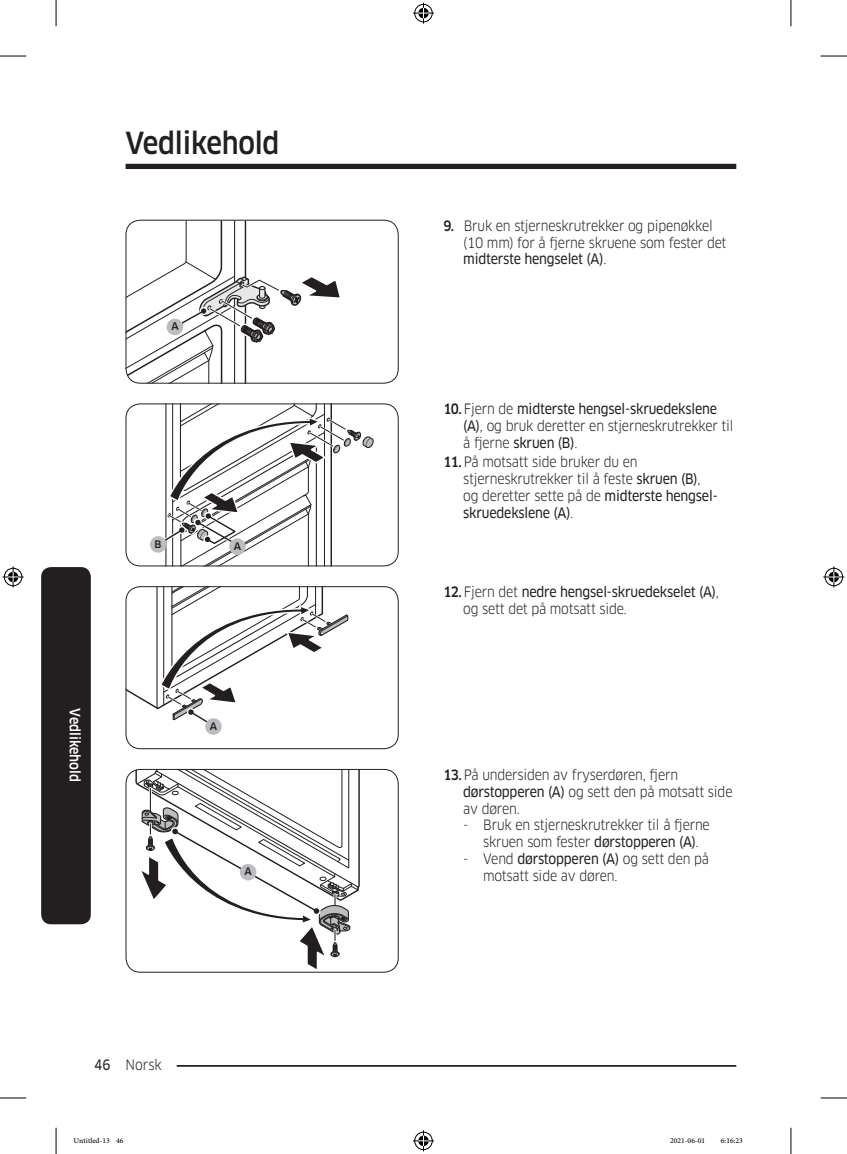
<style>
.page{position:relative;width:847px;height:1154px;background:#fff}
.page>*{position:absolute;margin:0;border:0;box-sizing:border-box;transform-origin:0 0}
.t1{font:500 29.75px "Samsung Clan Pro";letter-spacing:-.01em;color:#231f20;scale:.9 1}
.t2{font:14px/16.8px "Samsung Clan Pro";letter-spacing:-.015em;color:#231f20;scale:.9 1}
.Sidebar{font:500 14px "Samsung Clan Pro";color:#fff;scale:.9 1}
.t3{font:10.5px "Adobe Arabic";color:#000}
.image{font:500 10.15px "Samsung Clan Pro";color:#231f20}
.s1{font-family:"Samsung Clan Pro News"}
.s2{font-weight:500}
</style>
<div class="page">
<div style="left:125px;top:164px;width:611px;height:5px;background:#231f20"></div>
<hr style="left:125px;top:1065px;width:611px;height:2px;background:#231f20">
<div style="left:111px;top:1055px;width:66px;height:17px;background:#fff"></div>
<div style="left:41px;top:567px;width:50px;height:357px;background:#231f20;border-radius:10px"></div>
<svg style="left:127px;top:405px;width:247px;height:161px"></svg>
<div style="left:229px;top:538px;width:17px;height:17px;background:#bcbdc0;border-radius:50%"></div>
<div style="left:125px;top:403px;width:273px;height:163px;border:1px solid #231f20;border-radius:14px"></div>
<svg style="left:127px;top:588px;width:221px;height:136px"></svg>
<div style="left:205px;top:718px;width:17px;height:17px;background:#bcbdc0;border-radius:50%"></div>
<div style="left:125px;top:586px;width:273px;height:163px;border:1px solid #231f20;border-radius:14px"></div>
<svg style="left:135px;top:769px;width:225px;height:203px"></svg>
<div style="left:240px;top:864px;width:16px;height:16px;background:#bcbdc0;border-radius:50%"></div>
<div style="left:125px;top:769px;width:273px;height:203px;border:1px solid #231f20;border-radius:14px"></div>
<svg style="left:0;top:56px;width:26px;height:1px"></svg>
<svg style="left:820px;top:56px;width:26px;height:1px"></svg>
<svg style="left:0;top:1097px;width:26px;height:1px"></svg>
<svg style="left:820px;top:1097px;width:26px;height:1px"></svg>
<svg style="left:56px;top:0;width:1px;height:26px"></svg>
<svg style="left:56px;top:1128px;width:1px;height:26px"></svg>
<svg style="left:790px;top:0;width:1px;height:26px"></svg>
<svg style="left:790px;top:1128px;width:1px;height:26px"></svg>
<svg style="left:413px;top:3px;width:21px;height:21px"></svg>
<svg style="left:413px;top:1130px;width:21px;height:21px"></svg>
<svg style="left:3px;top:566px;width:21px;height:21px"></svg>
<svg style="left:823px;top:566px;width:21px;height:21px"></svg>
<svg style="left:125px;top:221px;width:217px;height:163px"></svg>
<h1 class="t1" style="left:125px;top:125px;width:172px">Vedlikehold</h1>
<p class="Sidebar" style="left:83px;top:708px;width:83px;rotate:90deg">Vedlikehold</p>
<p class="image" style="left:154px;top:538px;width:9px">B</p>
<p class="image" style="left:234px;top:540px;width:9px">A</p>
<p class="image" style="left:210px;top:720px;width:9px">A</p>
<p class="image" style="left:244px;top:866px;width:9px">A</p>
<p class="t2" style="left:94px;top:1056px;width:76px"><span class="s1">46</span> Norsk</p>
<p class="t2" style="left:463px;top:217px;width:294px;text-indent:-20px"><span class="s2">9.</span> Bruk en stjerneskrutrekker og pipenøkkel (10 mm) for å fjerne skruene som fester det <span class="s1">midterste hengselet (A)</span>.</p>
<p class="t2" style="left:463px;top:401px;width:302px;text-indent:-20px"><span class="s2">10.</span> Fjern de <span class="s1">midterste hengsel-skruedekslene (A)</span>, og bruk deretter en stjerneskrutrekker til å fjerne <span class="s1">skruen (B)</span>.</p>
<p class="t2" style="left:463px;top:454px;width:284px;text-indent:-20px"><span class="s2">11.</span> På motsatt side bruker du en stjerneskrutrekker til å feste <span class="s1">skruen (B)</span>, og deretter sette på de <span class="s1">midterste hengsel&shy;skruedekslene (A)</span>.</p>
<p class="t2" style="left:463px;top:584px;width:285px;text-indent:-20px"><span class="s2">12.</span> Fjern det <span class="s1">nedre hengsel-skruedekselet (A)</span>, og sett det på motsatt side.</p>
<p class="t2" style="left:463px;top:766px;width:300px;text-indent:-20px"><span class="s2">13.</span> På undersiden av fryserdøren, fjern <span class="s1">dørstopperen (A)</span> og sett den på motsatt side av døren.</p>
<p class="t2" style="left:483px;top:817px;width:253px;text-indent:-20px">- Bruk en stjerneskrutrekker til å fjerne skruen som fester <span class="s1">dørstopperen (A)</span>.</p>
<p class="t2" style="left:483px;top:850px;width:252px;text-indent:-20px">- Vend <span class="s1">dørstopperen (A)</span> og sett den på motsatt side av døren.</p>
<p class="t3" style="left:74px;top:1133px;width:51px">Untitled-13 46</p>
<p class="t3" style="left:669px;top:1133px;width:37px">2021-06-01</p>
<p class="t3" style="left:720px;top:1133px;width:24px">6:16:23</p>
</div>
